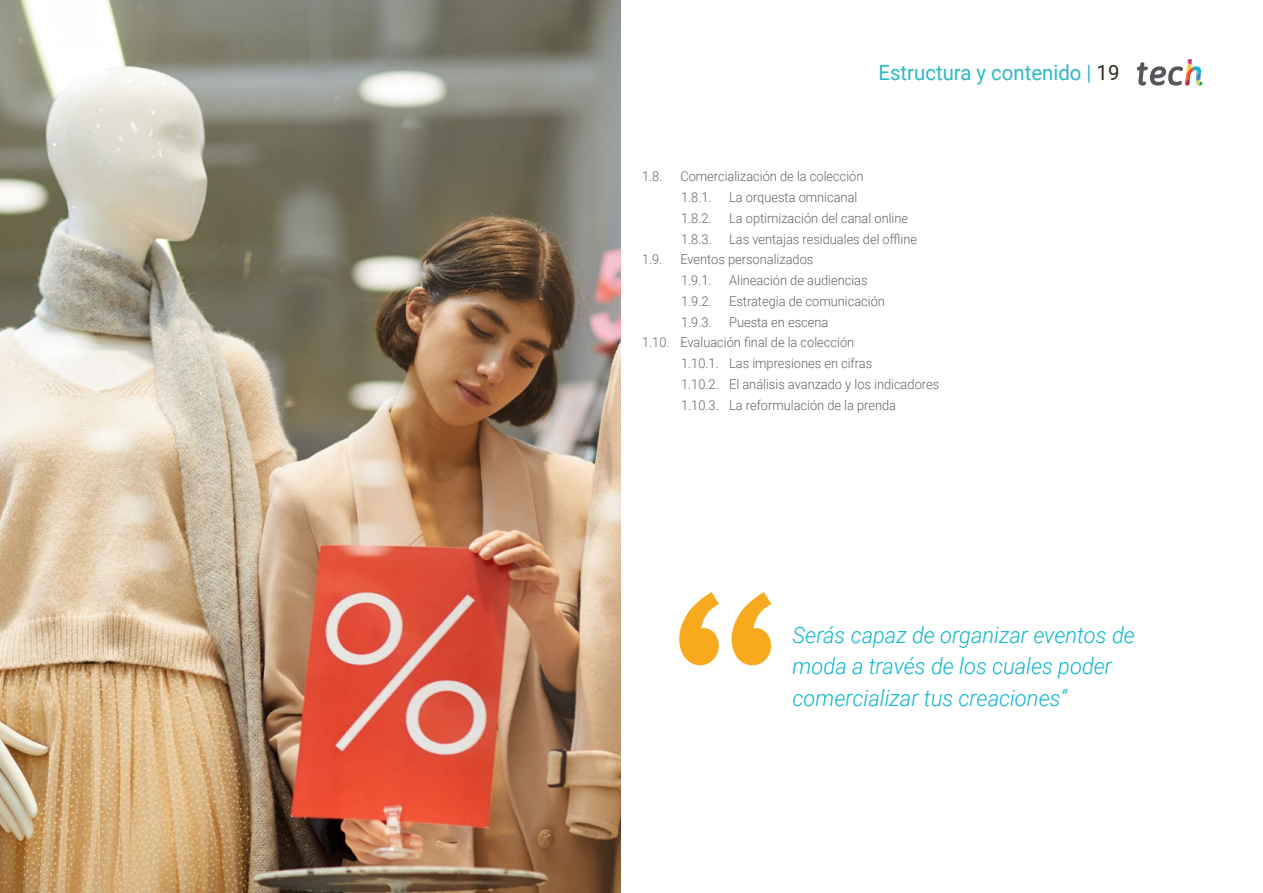
<style>
.page{position:relative;width:1263px;height:893px;background:#fff}
.page>*{position:absolute;margin:0;border:0;box-sizing:border-box;transform-origin:0 0}
.t1{font:italic 300 22.5px/31.5px "Roboto";color:#0fb6cf}
.t2{font:21px "Roboto";color:#2db8c5}
.t3{font:300 13.5px/20.7px "Roboto";color:#61646a;scale:.95 1}
.s1{color:#312e20}
</style>
<div class="page">
<img style="left:0;top:0;width:621px;height:893px">
<svg style="left:1137px;top:59px;width:65px;height:27px"></svg>
<svg style="left:679px;top:592px;width:92px;height:73px"></svg>
<h2 class="t2" style="left:878px;top:57px;width:242px">Estructura y contenido | <span class="s1">19</span></h2>
<p class="t3" style="left:642px;top:166px;width:23px">1.8.</p>
<p class="t3" style="left:680px;top:166px;width:194px">Comercialización de la colección<br>1.8.1.</p>
<p class="t3" style="left:729px;top:186px;width:137px">La orquesta omnicanal</p>
<p class="t3" style="left:681px;top:207px;width:34px">1.8.2.</p>
<p class="t3" style="left:729px;top:207px;width:190px">La optimización del canal online</p>
<p class="t3" style="left:681px;top:228px;width:34px">1.8.3.</p>
<p class="t3" style="left:729px;top:228px;width:199px">Las ventajas residuales del offline</p>
<p class="t3" style="left:642px;top:249px;width:23px">1.9.</p>
<p class="t3" style="left:680px;top:249px;width:141px">Eventos personalizados<br>1.9.1.</p>
<p class="t3" style="left:729px;top:269px;width:147px">Alineación de audiencias</p>
<p class="t3" style="left:681px;top:290px;width:34px">1.9.2.</p>
<p class="t3" style="left:729px;top:290px;width:165px">Estrategia de comunicación</p>
<p class="t3" style="left:681px;top:311px;width:34px">1.9.3.</p>
<p class="t3" style="left:729px;top:311px;width:106px">Puesta en escena</p>
<p class="t3" style="left:642px;top:332px;width:225px">1.10. Evaluación final de la colección</p>
<p class="t3" style="left:681px;top:352px;width:203px">1.10.1. Las impresiones en cifras</p>
<p class="t3" style="left:681px;top:373px;width:273px">1.10.2. El análisis avanzado y los indicadores</p>
<p class="t3" style="left:681px;top:394px;width:228px">1.10.3. La reformulación de la prenda</p>
<h1 class="t1" style="left:793px;top:618px;width:344px">Serás capaz de organizar eventos de moda a través de los cuales poder comercializar tus creaciones”</h1>
</div>
